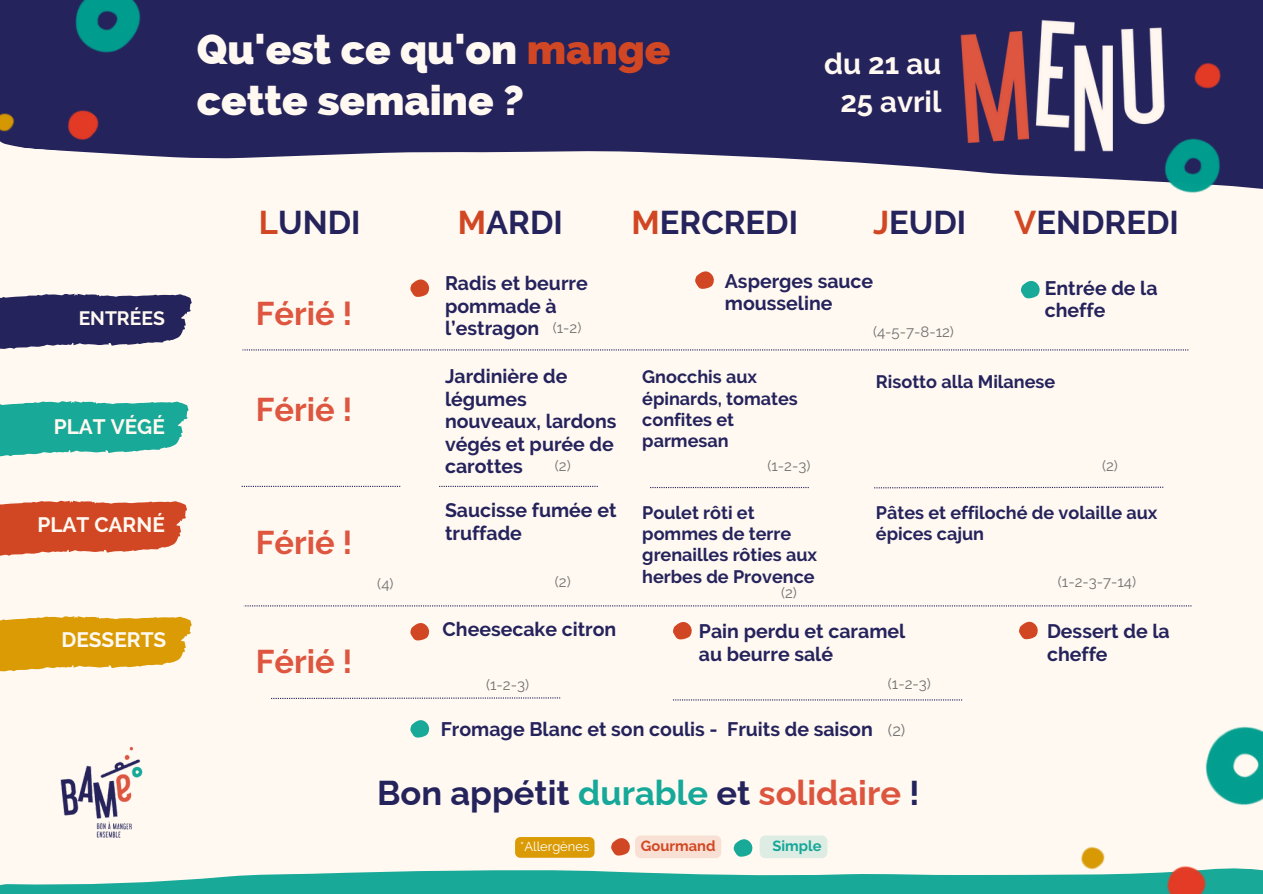
<style>
.page{position:relative;width:1263px;height:894px;background:#fff}
.page>*{position:absolute;margin:0;border:0;box-sizing:border-box;transform-origin:0 0}
.t1{font:800 42px/50.7px "Raleway";color:#fff9f1}
.t2{font:700 34.5px "Raleway";color:#25235c}
.t3{font:700 32.7px "Raleway";color:#25235c}
.t4{font:700 32.7px "Raleway";color:#de563f}
.t5{font:700 29.4px/38.2px "Raleway";color:#fff9f1;text-align:center}
.t6{font:700 20.85px "Raleway";color:#fff9f1}
.t7{font:700 19.5px/22.5px "Raleway";color:#25235c}
.t8{font:700 19.35px "Raleway";color:#fff9f1}
.t9{font:700 18px/21.3px "Raleway";color:#25235c}
.t10{font:16.5px "Raleway";color:#737373}
.t11{font:15px "Raleway";color:#737373}
.t12{font:700 14.7px "Raleway";color:#d24723}
.t13{font:700 14.7px "Raleway";color:#15a798}
.t14{font:12.9px "Raleway";color:#fff}
.s1{color:#d24723}
.s2{color:#16a898}
.s3{color:#dd553f}
</style>
<div class="page">
<div style="left:0;top:0;width:1263px;height:893px;background:#fff9f1"></div>
<svg style="left:242px;top:349px;width:946px;height:1px"></svg>
<svg style="left:242px;top:485px;width:158px;height:2px"></svg>
<svg style="left:244px;top:605px;width:947px;height:1px"></svg>
<svg style="left:439px;top:485px;width:159px;height:2px"></svg>
<svg style="left:188px;top:0;width:1075px;height:180px;background:#413e6f"></svg>
<svg style="left:0;top:837px;width:1054px;height:56px"></svg>
<img style="left:1110px;top:13px;width:153px;height:180px">
<img style="left:951px;top:12px;width:228px;height:142px">
<svg style="left:410px;top:279px;width:20px;height:18px"></svg>
<svg style="left:695px;top:271px;width:19px;height:18px"></svg>
<svg style="left:1019px;top:621px;width:19px;height:18px"></svg>
<svg style="left:610px;top:837px;width:21px;height:18px"></svg>
<svg style="left:733px;top:837px;width:21px;height:19px"></svg>
<svg style="left:673px;top:622px;width:19px;height:17px"></svg>
<svg style="left:410px;top:623px;width:20px;height:17px"></svg>
<svg style="left:410px;top:720px;width:20px;height:17px"></svg>
<svg style="left:0;top:293px;width:192px;height:56px;background:#454372"></svg>
<svg style="left:0;top:401px;width:189px;height:56px;background:#3cb5a5"></svg>
<svg style="left:0;top:616px;width:192px;height:56px;background:#dfa927"></svg>
<svg style="left:0;top:500px;width:187px;height:56px;background:#d86242"></svg>
<img style="left:0;top:0;width:188px;height:158px">
<svg style="left:271px;top:697px;width:289px;height:1px"></svg>
<svg style="left:673px;top:699px;width:289px;height:1px"></svg>
<img style="left:1054px;top:726px;width:209px;height:167px">
<img style="left:58px;top:746px;width:88px;height:95px">
<svg style="left:874px;top:486px;width:289px;height:2px"></svg>
<svg style="left:1021px;top:280px;width:19px;height:18px"></svg>
<svg style="left:650px;top:487px;width:159px;height:1px"></svg>
<div style="left:515px;top:836px;width:79px;height:21px;background:#da9b04;border-radius:5px"></div>
<div style="left:635px;top:835px;width:86px;height:23px;background:#f8e0d4;border-radius:6px"></div>
<div style="left:760px;top:835px;width:67px;height:23px;background:#deede4"></div>
<p class="t1" style="left:197px;top:24px;width:475px">Qu'est ce qu'on <span class="s1">mange </span>cette semaine ?</p>
<p class="t5" style="left:824px;top:44px;width:119px">du 21 au<br>25 avril</p>
<h2 class="t8" style="left:79px;top:307px;width:88px">ENTRÉES</h2>
<h2 class="t6" style="left:54px;top:414px;width:113px">PLAT VÉGÉ</h2>
<h2 class="t6" style="left:37px;top:512px;width:129px">PLAT CARNÉ</h2>
<h2 class="t6" style="left:61px;top:626px;width:106px">DESSERTS</h2>
<p class="t3" style="left:259px;top:203px;width:103px"><span class="s1">L</span>UNDI</p>
<p class="t3" style="left:458px;top:203px;width:106px"><span class="s1">M</span>ARDI</p>
<h1 class="t3" style="left:632px;top:203px;width:168px"><span class="s1">M</span>ERCREDI</h1>
<h4 class="t3" style="left:873px;top:203px;width:95px"><span class="s1">J</span>EUDI</h4>
<h2 class="t3" style="left:1014px;top:203px;width:166px"><span class="s1">V</span>ENDREDI</h2>
<p class="t4" style="left:256px;top:294px;width:98px">Férié !</p>
<p class="t4" style="left:256px;top:390px;width:98px">Férié !</p>
<h3 class="t4" style="left:256px;top:523px;width:98px">Férié !</h3>
<p class="t4" style="left:256px;top:642px;width:98px">Férié !</p>
<p class="t11" style="left:377px;top:574px;width:18px">(4)</p>
<p class="t7" style="left:445px;top:272px;width:144px">Radis et beurre pommade à l’estragon</p>
<p class="t7" style="left:725px;top:269px;width:150px">Asperges sauce mousseline</p>
<p class="t11" style="left:553px;top:319px;width:30px">(1-2)</p>
<p class="t11" style="left:873px;top:323px;width:82px">(4-5-7-8-12)</p>
<h5 class="t7" style="left:1045px;top:276px;width:114px">Entrée de la cheffe</h5>
<p class="t7" style="left:445px;top:365px;width:173px">Jardinière de légumes nouveaux, lardons végés et purée de carottes</p>
<h6 class="t7" style="left:445px;top:499px;width:173px">Saucisse fumée et truffade</h6>
<p class="t9" style="left:642px;top:366px;width:157px">Gnocchis aux épinards, tomates confites et parmesan</p>
<p class="t9" style="left:876px;top:370px;width:181px">Risotto alla Milanese</p>
<h5 class="t11" style="left:555px;top:456px;width:17px">(2)</h5>
<p class="t11" style="left:767px;top:456px;width:44px">(1-2-3)</p>
<p class="t11" style="left:1102px;top:456px;width:17px">(2)</p>
<h3 class="t9" style="left:876px;top:501px;width:283px">Pâtes et effiloché de volaille aux épices cajun</h3>
<p class="t9" style="left:642px;top:501px;width:176px">Poulet rôti et pommes de terre grenailles rôties aux herbes de Provence</p>
<p class="t11" style="left:555px;top:572px;width:17px">(2)</p>
<p class="t11" style="left:1058px;top:572px;width:80px">(1-2-3-7-14)</p>
<h6 class="t11" style="left:781px;top:584px;width:17px">(2)</h6>
<h3 class="t7" style="left:442px;top:617px;width:175px">Cheesecake citron</h3>
<p class="t7" style="left:699px;top:620px;width:208px">Pain perdu et caramel au beurre salé</p>
<p class="t11" style="left:486px;top:675px;width:44px">(1-2-3)</p>
<p class="t7" style="left:441px;top:717px;width:434px">Fromage Blanc et son coulis - Fruits de saison</p>
<h5 class="t11" style="left:888px;top:675px;width:44px">(1-2-3)</h5>
<p class="t10" style="left:888px;top:720px;width:19px">(2)</p>
<h6 class="t7" style="left:1047px;top:620px;width:124px">Dessert de la cheffe</h6>
<h6 class="t2" style="left:377px;top:772px;width:544px">Bon appétit <span class="s2">durable</span> et <span class="s3">solidaire</span> !</h6>
<p class="t14" style="left:520px;top:838px;width:71px">*Allergènes</p>
<h6 class="t12" style="left:641px;top:836px;width:76px">Gourmand</h6>
<p class="t13" style="left:772px;top:836px;width:51px">Simple</p>
</div>
